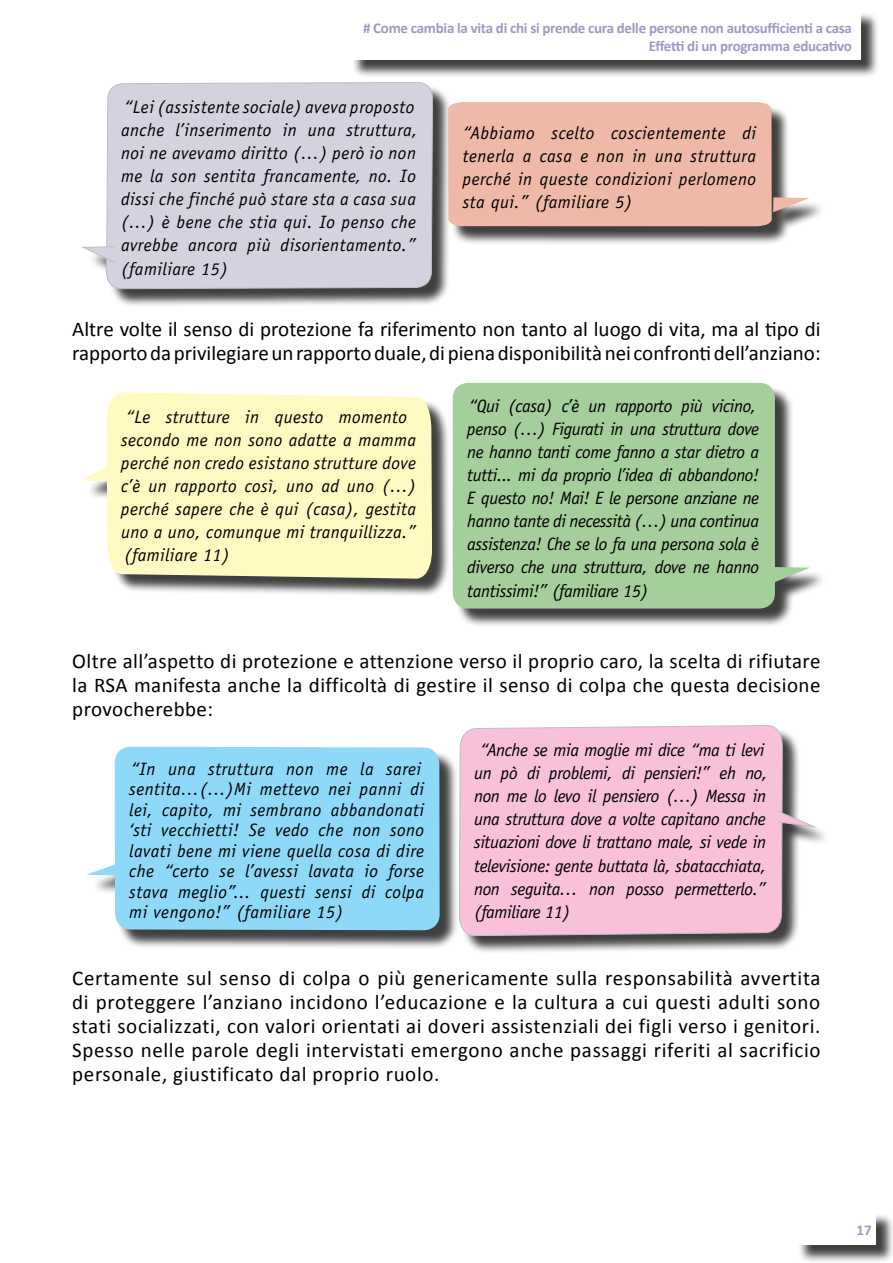
<style>
.page{position:relative;width:893px;height:1263px;background:#fff}
.page>*{position:absolute;margin:0;border:0;box-sizing:border-box;transform-origin:0 0}
.t1{font:21px/24px "Calibri";color:#000;text-align:justify}
.t2{font:italic 18px/23.1px "Officina Sans Std";letter-spacing:.02em;color:#000}
.t3{font:italic 18px/23.1px "Officina Sans Std";letter-spacing:-.02em;color:#000}
.t4{font:700 15px/18px "Calibri";letter-spacing:-.02em;color:#9b9bc5;text-align:right}
</style>
<div class="page">
<div style="left:797px;top:1213px;width:96px;height:50px;background:#000;opacity:.75"></div>
<div style="left:795px;top:1211px;width:81px;height:34px;background:#fff"></div>
<div style="left:87px;top:85px;width:364px;height:222px;background:#000;opacity:.75"></div>
<div style="left:106px;top:82px;width:327px;height:207px;background:#d4d2de"></div>
<svg style="left:83px;top:247px;width:32px;height:16px"></svg>
<div style="left:451px;top:104px;width:375px;height:141px;background:#000;opacity:.75"></div>
<svg style="left:448px;top:102px;width:362px;height:124px"></svg>
<div style="left:85px;top:395px;width:366px;height:202px;background:#000;opacity:.75"></div>
<div style="left:106px;top:392px;width:326px;height:187px;background:#fffac2"></div>
<svg style="left:81px;top:464px;width:32px;height:18px"></svg>
<div style="left:455px;top:385px;width:372px;height:242px;background:#000;opacity:.75"></div>
<div style="left:453px;top:383px;width:322px;height:226px;background:#a4ce9a;border-radius:15px"></div>
<svg style="left:775px;top:567px;width:35px;height:16px"></svg>
<div style="left:90px;top:749px;width:368px;height:200px;background:#000;opacity:.75"></div>
<div style="left:115px;top:747px;width:325px;height:183px;background:#8ed8f8"></div>
<svg style="left:86px;top:863px;width:32px;height:12px"></svg>
<div style="left:461px;top:728px;width:340px;height:226px;background:#000;opacity:.75"></div>
<svg style="left:459px;top:725px;width:323px;height:229px"></svg>
<div style="left:780px;top:815px;width:51px;height:30px;background:#000;opacity:.75"></div>
<svg style="left:778px;top:811px;width:37px;height:16px"></svg>
<div style="left:351px;top:11px;width:528px;height:67px;background:#000;opacity:.75"></div>
<div style="left:349px;top:9px;width:511px;height:51px;background:#fff"></div>
<p class="t4" style="left:363px;top:19px;width:490px"># Come cambia la vita di chi si prende cura delle persone non autosufficienti a casa<br>Effetti di un programma educativo</p>
<p class="t2" style="left:121px;top:95px;width:298px">“Lei (assistente sociale) aveva proposto anche l’inserimento in una struttura, noi ne avevamo diritto (…) però io non me la son sentita francamente, no. Io dissi che finché può stare sta a casa sua (…) è bene che stia qui. Io penso che avrebbe ancora più disorientamento.” (familiare 15)</p>
<p class="t2" style="left:463px;top:122px;width:295px;text-align:justify">“Abbiamo scelto coscientemente di tenerla a casa e non in una struttura perché in queste condizioni perlomeno sta qui.” (familiare 5)</p>
<p class="t1" style="left:72px;top:317px;width:750px">Altre volte il senso di protezione fa riferimento non tanto al luogo di vita, ma al tipo di rapporto da privilegiare un rapporto duale, di piena disponibilità nei confronti dell’anziano:</p>
<p class="t2" style="left:121px;top:405px;width:296px">“Le strutture in questo momento secondo me non sono adatte a mamma perché non credo esistano strutture dove c’è un rapporto così, uno ad uno (…) perché sapere che è qui (casa), gestita uno a uno, comunque mi tranquillizza.” (familiare 11)</p>
<p class="t3" style="left:467px;top:394px;width:293px">“Qui (casa) c’è un rapporto più vicino, penso (…) Figurati in una struttura dove ne hanno tanti come fanno a star dietro a tutti... mi da proprio l’idea di abbandono!<br>E questo no! Mai! E le persone anziane ne hanno tante di necessità (…) una continua assistenza! Che se lo fa una persona sola è diverso che una struttura, dove ne hanno tantissimi!” (familiare 15)</p>
<p class="t1" style="left:72px;top:649px;width:750px">Oltre all’aspetto di protezione e attenzione verso il proprio caro, la scelta di rifiutare la RSA manifesta anche la difficoltà di gestire il senso di colpa che questa decisione provocherebbe:</p>
<p class="t2" style="left:129px;top:758px;width:296px;line-height:20.5px">“In una struttura non me la sarei sentita…(…)Mi mettevo nei panni di lei, capito, mi sembrano abbandonati ‘sti vecchietti! Se vedo che non sono lavati bene mi viene quella cosa di dire che “certo se l’avessi lavata io forse stava meglio”... questi sensi di colpa mi vengono!” (familiare 15)</p>
<p class="t3" style="left:474px;top:738px;width:295px;text-indent:6px">“Anche se mia moglie mi dice “ma ti levi un pò di problemi, di pensieri!” eh no, non me lo levo il pensiero (…) Messa in una struttura dove a volte capitano anche situazioni dove li trattano male, si vede in televisione: gente buttata là, sbatacchiata, non seguita… non posso permetterlo.” (familiare 11)</p>
<p class="t1" style="left:72px;top:966px;width:750px">Certamente sul senso di colpa o più genericamente sulla responsabilità avvertita di proteggere l’anziano incidono l’educazione e la cultura a cui questi adulti sono stati socializzati, con valori orientati ai doveri assistenziali dei figli verso i genitori.<br>Spesso nelle parole degli intervistati emergono anche passaggi riferiti al sacrificio personale, giustificato dal proprio ruolo.</p>
<p class="t4" style="left:856px;top:1220px;width:17px">17</p>
</div>
